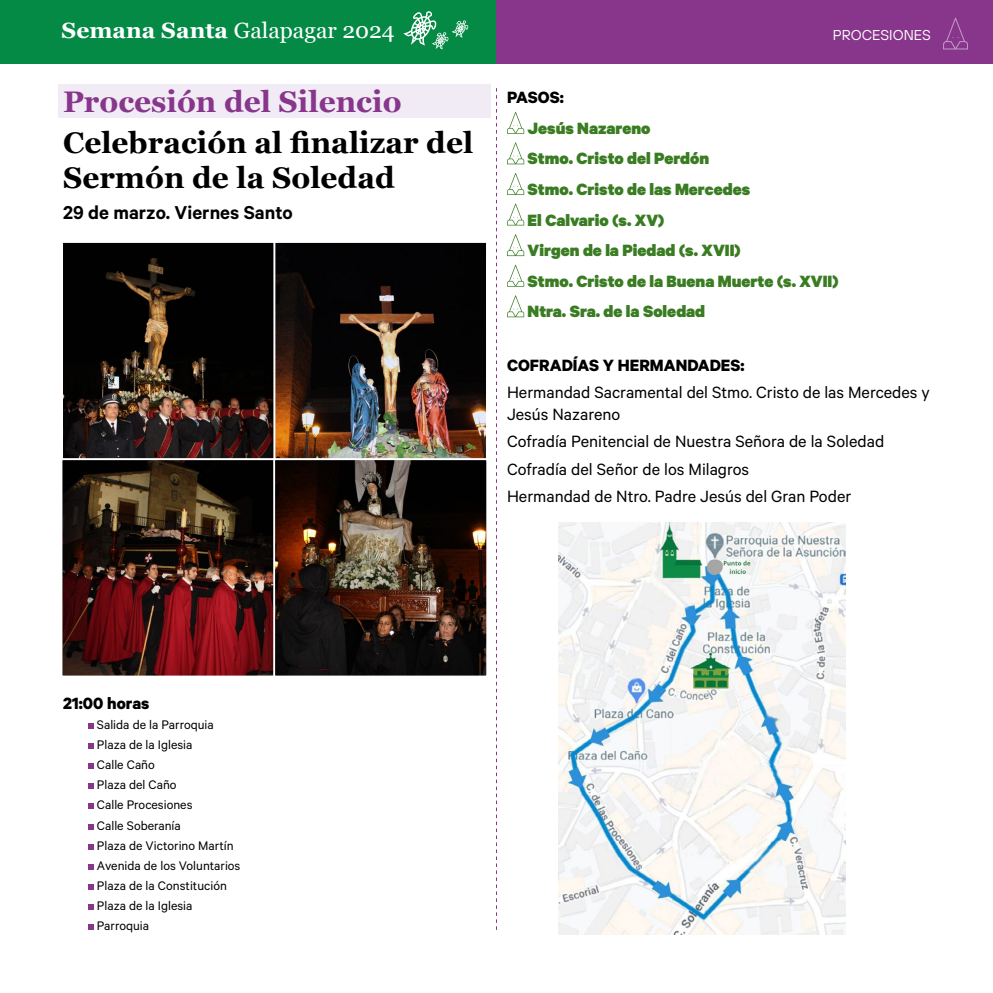
<style>
.page{position:relative;width:993px;height:993px;background:#fff}
.page>*{position:absolute;margin:0;border:0;box-sizing:border-box;transform-origin:0 0}
.t1{font:700 29.75px/35.7px "Georgia";color:#000}
.t2{font:700 29.75px "Georgia";color:#88368b}
.t3{font:22.05px "Georgia";color:#fff}
.t4{font:600 21px "Calibre";color:#000}
.t5{font:18.38px/26.9px "Calibre";color:#000}
.t6{font:900 18.38px/30.6px "Calibre";color:#3a7c22}
.t7{font:700 18.38px "Calibre";color:#000}
.t8{font:14.17px "TT Hoves";color:#fff}
.t9{font:14px/20.1px "Calibre";color:#000}
.s1{font-weight:700}
</style>
<div class="page">
<div style="left:58px;top:84px;width:433px;height:34px;background:#f1ebf6"></div>
<svg style="left:88px;top:723px;width:6px;height:5px"></svg>
<svg style="left:88px;top:743px;width:6px;height:6px"></svg>
<svg style="left:88px;top:763px;width:6px;height:6px"></svg>
<svg style="left:88px;top:783px;width:6px;height:6px"></svg>
<svg style="left:88px;top:803px;width:6px;height:6px"></svg>
<svg style="left:88px;top:824px;width:6px;height:5px"></svg>
<svg style="left:88px;top:844px;width:6px;height:5px"></svg>
<svg style="left:88px;top:864px;width:6px;height:5px"></svg>
<svg style="left:88px;top:884px;width:6px;height:5px"></svg>
<svg style="left:88px;top:904px;width:6px;height:5px"></svg>
<svg style="left:88px;top:924px;width:6px;height:5px"></svg>
<svg style="left:507px;top:112px;width:17px;height:22px"></svg>
<svg style="left:507px;top:142px;width:17px;height:22px"></svg>
<svg style="left:507px;top:173px;width:17px;height:22px"></svg>
<svg style="left:507px;top:203px;width:17px;height:22px"></svg>
<svg style="left:507px;top:234px;width:17px;height:22px"></svg>
<svg style="left:507px;top:265px;width:17px;height:21px"></svg>
<svg style="left:507px;top:295px;width:17px;height:22px"></svg>
<div style="left:0;top:0;width:496px;height:63px;background:#048a45"></div>
<div style="left:496px;top:0;width:496px;height:63px;background:#88368b"></div>
<svg style="left:943px;top:18px;width:24px;height:31px"></svg>
<img style="left:64px;top:244px;width:421px;height:430px">
<div style="left:61px;top:241px;width:214px;height:219px;border:2px solid #fff"></div>
<div style="left:273px;top:241px;width:214px;height:219px;border:2px solid #fff"></div>
<div style="left:61px;top:458px;width:214px;height:219px;border:2px solid #fff"></div>
<div style="left:273px;top:458px;width:215px;height:219px;border:2px solid #fff"></div>
<img style="left:558px;top:522px;width:286px;height:411px">
<svg style="left:496px;top:88px;width:1px;height:841px"></svg>
<svg style="left:403px;top:11px;width:65px;height:38px"></svg>
<h2 class="t3" style="left:62px;top:14px;width:334px"><span class="s1">Semana Santa</span> Galapagar 2024</h2>
<p class="t8" style="left:832px;top:26px;width:100px">PROCESIONES</p>
<h1 class="t2" style="left:63px;top:79px;width:340px">Procesión del Silencio</h1>
<h1 class="t1" style="left:63px;top:123px;width:411px">Celebración al finalizar del<br>Sermón de la Soledad</h1>
<h3 class="t4" style="left:63px;top:199px;width:231px">29 de marzo. Viernes Santo</h3>
<h3 class="t7" style="left:507px;top:86px;width:58px">PASOS:</h3>
<h3 class="t6" style="left:527px;top:112px;width:312px">Jesús Nazareno<br>Stmo. Cristo del Perdón<br>Stmo. Cristo de las Mercedes<br>El Calvario (s. XV)<br>Virgen de la Piedad (s. XVII)<br>Stmo. Cristo de la Buena Muerte (s. XVII)<br>Ntra. Sra. de la Soledad</h3>
<h3 class="t7" style="left:507px;top:354px;width:239px">COFRADÍAS Y HERMANDADES:</h3>
<h3 class="t5" style="left:507px;top:381px;width:424px;line-height:22.1px">Hermandad Sacramental del Stmo. Cristo de las Mercedes y<br>Jesús Nazareno</h3>
<h3 class="t5" style="left:507px;top:427px;width:378px">Cofradía Penitencial de Nuestra Señora de la Soledad<br>Cofradía del Señor de los Milagros<br>Hermandad de Ntro. Padre Jesús del Gran Poder</h3>
<h3 class="t7" style="left:63px;top:691px;width:88px">21:00 horas</h3>
<p class="t9" style="left:97px;top:714px;width:145px">Salida de la Parroquia<br>Plaza de la Iglesia<br>Calle Caño<br>Plaza del Caño<br>Calle Procesiones<br>Calle Soberanía<br>Plaza de Victorino Martín<br>Avenida de los Voluntarios<br>Plaza de la Constitución<br>Plaza de la Iglesia<br>Parroquia</p>
</div>
